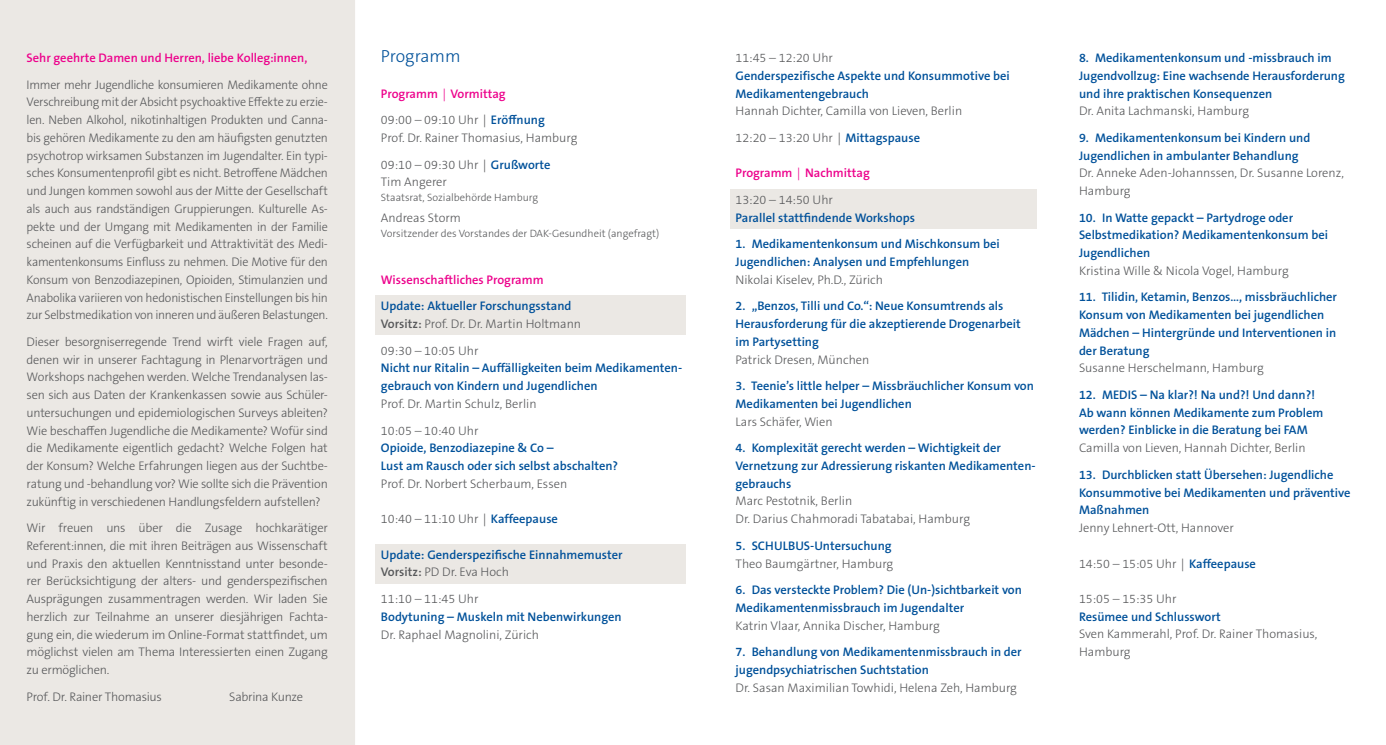
<style>
.page{position:relative;width:1386px;height:745px;background:#fff}
.page>*{position:absolute;margin:0;border:0;box-sizing:border-box;transform-origin:0 0}
.t1{font:300 17.5px "The Sans Os F";color:#01519a}
.t2{font:300 12.5px/17.8px "The Sans Os F";color:#57585a}
.t3{font:600 12.5px/17.8px "The Sans Os F";color:#01519a}
.t4{font:600 12.5px/26.6px "The Sans Os F";color:#ed028c}
.t5{font:300 12.5px "The Sans Os F";letter-spacing:-.02em;color:#57585a}
.t6{font:300 12.5px "The Sans Os F";letter-spacing:-.03em;color:#57585a}
.t7{font:300 10.62px "The Sans Os F";color:#57585a}
.s1{font-weight:300;color:#57585a}
.s2{color:#01519a}
.s3{font-weight:600;color:#01519a}
.s4{color:#57585a}
</style>
<div class="page">
<div style="left:0;top:0;width:355px;height:744px;background:#ebe8e4"></div>
<div style="left:730px;top:189px;width:306px;height:39px;background:#ebe8e4"></div>
<div style="left:376px;top:295px;width:310px;height:40px;background:#ebe8e4"></div>
<div style="left:376px;top:544px;width:310px;height:39px;background:#ebe8e4"></div>
<p class="t4" style="left:27px;top:45px;width:282px">Sehr geehrte Damen und Herren, liebe Kolleg:innen,</p>
<p class="t2" style="left:27px;top:76px;width:303px;text-align:justify">Immer mehr Jugendliche konsumieren Medikamente ohne Verschreibung mit der Absicht psychoaktive Effekte zu erzie&shy;len. Neben Alkohol, nikotinhaltigen Produkten und Canna&shy;bis gehören Medikamente zu den am häufigsten genutzten psychotrop wirksamen Substanzen im Jugendalter. Ein typi&shy;sches Konsumentenprofil gibt es nicht. Betroffene Mädchen und Jungen kommen sowohl aus der Mitte der Gesellschaft als auch aus randständigen Gruppierungen. Kulturelle As&shy;pekte und der Umgang mit Medikamenten in der Familie scheinen auf die Verfügbarkeit und Attraktivität des Medi&shy;kamentenkonsums Einfluss zu nehmen. Die Motive für den Konsum von Benzodiazepinen, Opioiden, Stimulanzien und Anabolika variieren von hedonistischen Einstellungen bis hin zur Selbstmedikation von inneren und äußeren Belastungen.</p>
<p class="t2" style="left:27px;top:332px;width:303px;text-align:justify">Dieser besorgniserregende Trend wirft viele Fragen auf, denen wir in unserer Fachtagung in Plenarvorträgen und Workshops nachgehen werden. Welche Trendanalysen las&shy;sen sich aus Daten der Krankenkassen sowie aus Schüler&shy;untersuchungen und epidemiologischen Surveys ableiten?<br>Wie beschaffen Jugendliche die Medikamente? Wofür sind die Medikamente eigentlich gedacht? Welche Folgen hat der Konsum? Welche Erfahrungen liegen aus der Suchtbe&shy;ratung und -behandlung vor? Wie sollte sich die Prävention zukünftig in verschiedenen Handlungsfeldern aufstellen?</p>
<p class="t2" style="left:27px;top:518px;width:303px;text-align:justify">Wir freuen uns über die Zusage hochkarätiger Referent:innen, die mit ihren Beiträgen aus Wissenschaft und Praxis den aktuellen Kenntnisstand unter besonde&shy;rer Berücksichtigung der alters- und genderspezifischen Ausprägungen zusammentragen werden. Wir laden Sie herzlich zur Teilnahme an unserer diesjährigen Fachta&shy;gung ein, die wiederum im Online-Format stattfindet, um möglichst vielen am Thema Interessierten einen Zugang zu ermöglichen.</p>
<p class="t5" style="left:27px;top:688px;width:137px">Prof. Dr. Rainer Thomasius</p>
<p class="t6" style="left:229px;top:688px;width:75px">Sabrina Kunze</p>
<h1 class="t1" style="left:381px;top:45px;width:81px">Programm</h1>
<p class="t4" style="left:381px;top:80px;width:165px">Programm Vormittag<br><span class="s1">09:00 – 09:10 Uhr</span> <span class="s2">Eröffnung</span></p>
<p class="t2" style="left:381px;top:124px;width:198px;line-height:26.6px">Prof. Dr. Rainer Thomasius, Hamburg<br>09:10 – 09:30 Uhr <span class="s3">Grußworte</span></p>
<p class="t2" style="left:381px;top:173px;width:67px">Tim Angerer</p>
<p class="t7" style="left:381px;top:190px;width:159px">Staatsrat, Sozialbehörde Hamburg</p>
<p class="t2" style="left:381px;top:209px;width:82px">Andreas Storm</p>
<p class="t7" style="left:381px;top:226px;width:280px">Vorsitzender des Vorstandes der DAK-Gesundheit (angefragt)</p>
<p class="t4" style="left:381px;top:266px;width:164px">Wissenschaftliches Programm</p>
<p class="t3" style="left:381px;top:297px;width:202px">Update: Aktueller Forschungsstand<br><span class="s4">Vorsitz:</span> <span class="s1">Prof. Dr. Dr. Martin Holtmann</span></p>
<p class="t2" style="left:381px;top:341px;width:99px">09:30 – 10:05 Uhr</p>
<p class="t3" style="left:381px;top:359px;width:303px">Nicht nur Ritalin – Auffälligkeiten beim Medikamenten&shy;gebrauch von Kindern und Jugendlichen</p>
<p class="t2" style="left:381px;top:390px;width:157px;line-height:26.6px">Prof. Dr. Martin Schulz, Berlin<br>10:05 – 10:40 Uhr</p>
<p class="t3" style="left:381px;top:439px;width:239px">Opioide, Benzodiazepine &amp; Co –<br>Lust am Rausch oder sich selbst abschalten?</p>
<p class="t2" style="left:381px;top:474px;width:188px">Prof. Dr. Norbert Scherbaum, Essen</p>
<p class="t2" style="left:381px;top:510px;width:178px">10:40 – 11:10 Uhr <span class="s3">Kaffeepause</span></p>
<p class="t3" style="left:381px;top:545px;width:243px">Update: Genderspezifische Einnahmemuster<br><span class="s4">Vorsitz:</span> <span class="s1">PD Dr. Eva Hoch</span></p>
<p class="t2" style="left:381px;top:589px;width:99px">11:10 – 11:45 Uhr</p>
<p class="t3" style="left:381px;top:607px;width:242px">Bodytuning – Muskeln mit Nebenwirkungen</p>
<p class="t2" style="left:381px;top:625px;width:159px">Dr. Raphael Magnolini, Zürich</p>
<p class="t2" style="left:735px;top:49px;width:99px">11:45 – 12:20 Uhr</p>
<p class="t3" style="left:735px;top:67px;width:276px">Genderspezifische Aspekte und Konsummotive bei<br>Medikamentengebrauch</p>
<p class="t2" style="left:735px;top:98px;width:228px;line-height:26.6px">Hannah Dichter, Camilla von Lieven, Berlin<br>12:20 – 13:20 Uhr <span class="s3">Mittagspause</span></p>
<p class="t4" style="left:735px;top:160px;width:136px">Programm Nachmittag</p>
<p class="t2" style="left:735px;top:191px;width:99px">13:20 – 14:50 Uhr</p>
<p class="t3" style="left:735px;top:208px;width:181px">Parallel stattfindende Workshops</p>
<p class="t3" style="left:735px;top:235px;width:266px">1. Medikamentenkonsum und Mischkonsum bei<br>Jugendlichen: Analysen und Empfehlungen</p>
<p class="t2" style="left:735px;top:270px;width:149px">Nikolai Kiselev, Ph.D., Zürich</p>
<p class="t3" style="left:735px;top:297px;width:287px">2. „Benzos, Tilli und Co.“: Neue Konsumtrends als<br>Herausforderung für die akzeptierende Drogenarbeit im Partysetting</p>
<p class="t2" style="left:735px;top:350px;width:135px">Patrick Dresen, München</p>
<p class="t3" style="left:735px;top:377px;width:300px">3. Teenie’s little helper – Missbräuchlicher Konsum von<br>Medikamenten bei Jugendlichen</p>
<p class="t2" style="left:735px;top:412px;width:99px">Lars Schäfer, Wien</p>
<p class="t3" style="left:735px;top:439px;width:302px">4. Komplexität gerecht werden – Wichtigkeit der<br>Vernetzung zur Adressierung riskanten Medikamenten&shy;gebrauchs</p>
<p class="t2" style="left:735px;top:492px;width:236px">Marc Pestotnik, Berlin<br>Dr. Darius Chahmoradi Tabatabai, Hamburg</p>
<p class="t3" style="left:735px;top:536px;width:158px">5. SCHULBUS-Untersuchung</p>
<p class="t2" style="left:735px;top:554px;width:159px">Theo Baumgärtner, Hamburg</p>
<p class="t3" style="left:735px;top:580px;width:288px">6. Das versteckte Problem? Die (Un-)sichtbarkeit von<br>Medikamentenmissbrauch im Jugendalter</p>
<p class="t2" style="left:735px;top:616px;width:206px">Katrin Vlaar, Annika Discher, Hamburg</p>
<p class="t3" style="left:735px;top:642px;width:288px">7. Behandlung von Medikamentenmissbrauch in der jugendpsychiatrischen Suchtstation</p>
<p class="t2" style="left:735px;top:678px;width:283px">Dr. Sasan Maximilian Towhidi, Helena Zeh, Hamburg</p>
<p class="t3" style="left:1079px;top:49px;width:267px">8. Medikamentenkonsum und -missbrauch im<br>Jugendvollzug: Eine wachsende Herausforderung und ihre praktischen Konsequenzen</p>
<p class="t2" style="left:1079px;top:102px;width:172px">Dr. Anita Lachmanski, Hamburg</p>
<p class="t3" style="left:1079px;top:129px;width:233px">9. Medikamentenkonsum bei Kindern und<br>Jugendlichen in ambulanter Behandlung</p>
<p class="t2" style="left:1079px;top:164px;width:266px">Dr. Anneke Aden-Johannssen, Dr. Susanne Lorenz,<br>Hamburg</p>
<p class="t3" style="left:1079px;top:208px;width:250px">10. In Watte gepackt – Partydroge oder<br>Selbstmedikation? Medikamentenkonsum bei<br>Jugendlichen</p>
<p class="t2" style="left:1079px;top:262px;width:211px">Kristina Wille &amp; Nicola Vogel, Hamburg</p>
<p class="t3" style="left:1079px;top:288px;width:259px">11. Tilidin, Ketamin, Benzos…, missbräuchlicher Konsum von Medikamenten bei jugendlichen Mädchen – Hintergründe und Interventionen in der Beratung</p>
<p class="t2" style="left:1079px;top:359px;width:186px">Susanne Herschelmann, Hamburg</p>
<p class="t3" style="left:1079px;top:386px;width:246px">12. MEDIS – Na klar?! Na und?! Und dann?!<br>Ab wann können Medikamente zum Problem werden? Einblicke in die Beratung bei FAM</p>
<p class="t2" style="left:1079px;top:439px;width:228px">Camilla von Lieven, Hannah Dichter, Berlin</p>
<p class="t3" style="left:1079px;top:465px;width:273px">13. Durchblicken statt Übersehen: Jugendliche<br>Konsummotive bei Medikamenten und präventive<br>Maßnahmen</p>
<p class="t2" style="left:1079px;top:518px;width:156px">Jenny Lehnert-Ott, Hannover</p>
<p class="t2" style="left:1079px;top:554px;width:178px">14:50 – 15:05 Uhr <span class="s3">Kaffeepause</span></p>
<p class="t2" style="left:1079px;top:589px;width:99px">15:05 – 15:35 Uhr</p>
<p class="t3" style="left:1079px;top:607px;width:143px">Resümee und Schlusswort</p>
<p class="t2" style="left:1079px;top:625px;width:240px">Sven Kammerahl, Prof. Dr. Rainer Thomasius,<br>Hamburg</p>
</div>
